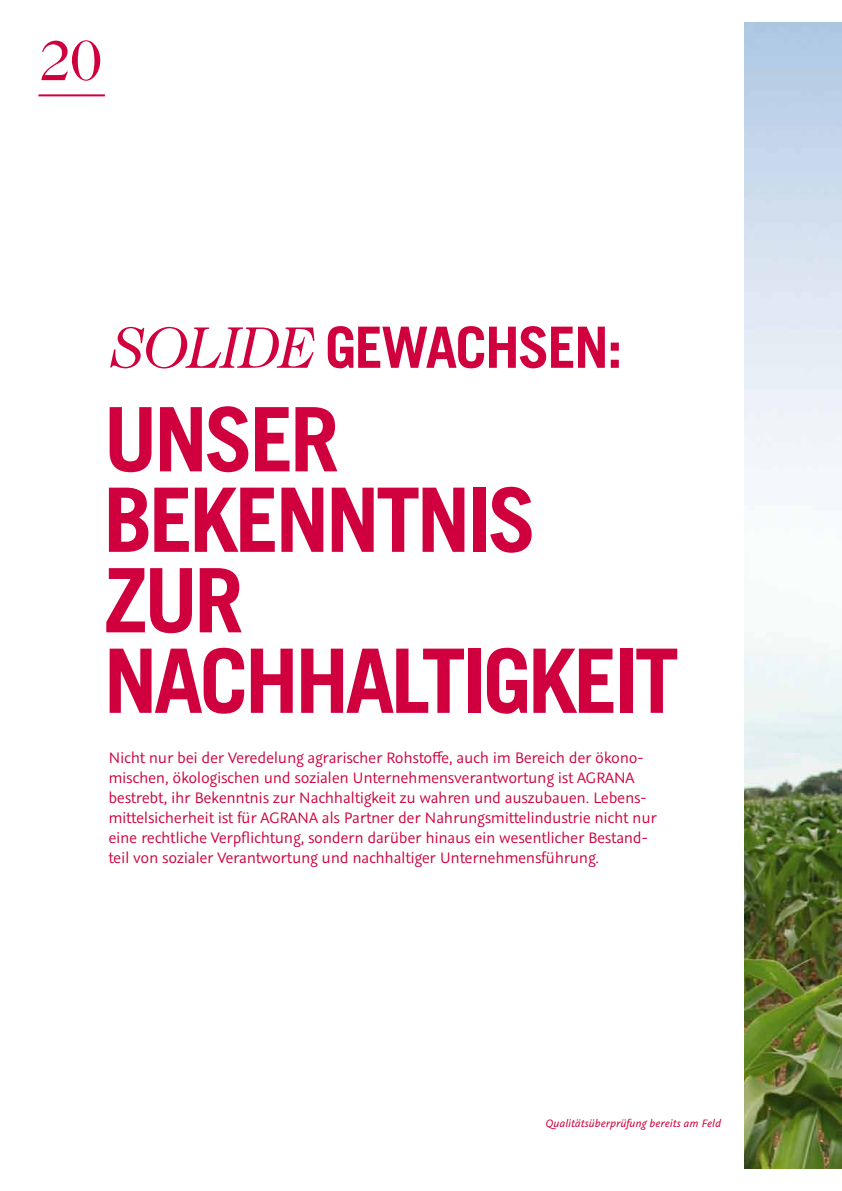
<style>
.page{position:relative;width:842px;height:1191px;background:#fff}
.page>*{position:absolute;margin:0;border:0;box-sizing:border-box;transform-origin:0 0}
.t1{font:700 88.9px/80.5px "Trade Gothic";letter-spacing:-.045em;color:#cf003d}
.t2{font:700 57px "Trade Gothic";letter-spacing:-.035em;color:#cf003d}
.t3{font:57px "Caslon Two Twenty Four BQ";color:#cf003d}
.t4{font:17px/20px "Graublau Sans";letter-spacing:-.02em;color:#cf003d}
.t5{font:italic 12px "Graublau Sans";color:#cf003d}
.s1{font-family:"Caslon Two Twenty Four BQ";font-weight:400;font-style:italic}
</style>
<div class="page">
<hr style="left:38px;top:94px;width:67px;height:2px;background:#cf003d">
<img style="left:744px;top:23px;width:98px;height:1145px">
<h2 class="t3" style="left:38px;top:29px;width:66px">20</h2>
<h2 class="t2" style="left:108px;top:312px;width:516px"><span class="s1">Solide</span> GEWACHSEN:</h2>
<h1 class="t1" style="left:103px;top:398px;width:394px">UNSER<br>BEKENNTNIS<br>ZUR<br>NACHHA</h1>
<h1 class="t1" style="left:391px;top:639px;width:68px">LTIGKEIT</h1>
<p class="t4" style="left:108px;top:748px;width:550px">Nicht nur bei der Veredelung agrarischer Rohstoffe, auch im Bereich der ökono&shy;mischen, ökologischen und sozialen Unternehmensverantwortung ist AGRANA bestrebt, ihr Bekenntnis zur Nachhaltigkeit zu wahren und auszubauen. Lebens&shy;mittelsicherheit ist für AGRANA als Partner der Nahrungsmittelindustrie nicht nur eine rechtliche Verpflichtung, sondern darüber hinaus ein wesentlicher Bestand&shy;teil von sozialer Verantwortung und nachhaltiger Unternehmensführung.</p>
<p class="t5" style="left:546px;top:1115px;width:177px">Qualitätsüberprüfung bereits am Feld</p>
</div>
